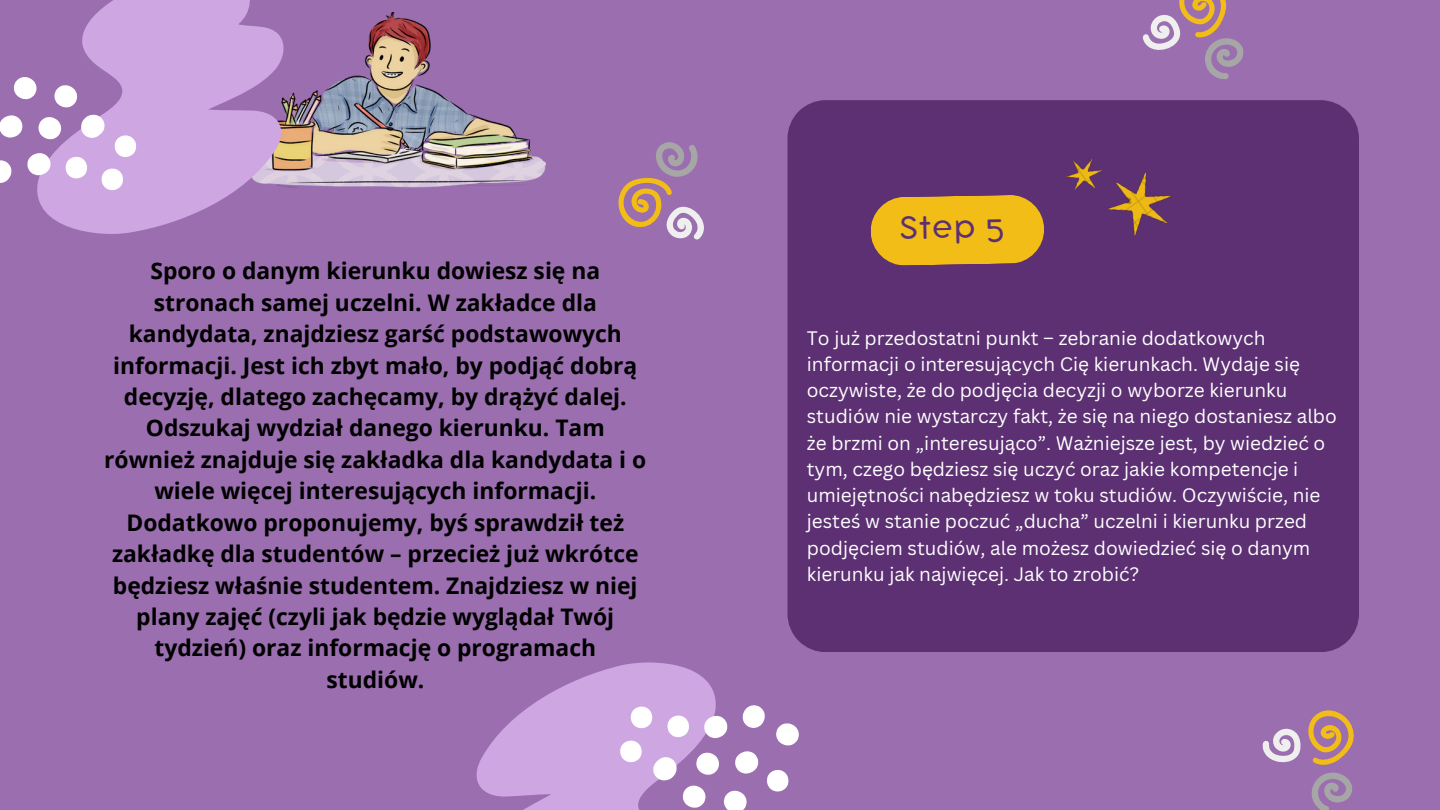
<style>
.page{position:relative;width:1440px;height:810px;background:#9a6eaf}
.page>*{position:absolute;margin:0;border:0;box-sizing:border-box;transform-origin:0 0}
.t1{font:300 36px "Bubbleboddy Neue";color:#5c3072}
.t2{font:700 22.8px/31.4px "Open Sans";color:#000;text-align:center}
.t3{font:19px/26.2px "Canva Sans";color:#fff}
</style>
<div class="page">
<div style="left:788px;top:100px;width:571px;height:552px;background:#5c3072"></div>
<svg style="left:870px;top:195px;width:174px;height:71px;background:#dfab21"></svg>
<img style="left:341px;top:13px;width:205px;height:174px">
<svg style="left:37px;top:0;width:304px;height:234px;fill:#cea6e1"></svg>
<svg style="left:0;top:73px;width:140px;height:121px"></svg>
<svg style="left:476px;top:662px;width:240px;height:148px;fill:#cea6e1"></svg>
<svg style="left:617px;top:702px;width:182px;height:108px"></svg>
<img style="left:1059px;top:155px;width:117px;height:87px">
<svg style="left:618px;top:142px;width:86px;height:98px"></svg>
<svg style="left:1262px;top:710px;width:92px;height:100px"></svg>
<svg style="left:1142px;top:0;width:102px;height:79px"></svg>
<p class="t2" style="left:104px;top:255px;width:544px">Sporo o danym kierunku dowiesz się na stronach samej uczelni. W zakładce dla kandydata, znajdziesz garść podstawowych informacji. Jest ich zbyt mało, by podjąć dobrą decyzję, dlatego zachęcamy, by drążyć dalej.<br>Odszukaj wydział danego kierunku. Tam również znajduje się zakładka dla kandydata i o wiele więcej interesujących informacji.<br>Dodatkowo proponujemy, byś sprawdził też zakładkę dla studentów – przecież już wkrótce będziesz właśnie studentem. Znajdziesz w niej plany zajęć (czyli jak będzie wyglądał Twój tydzień) oraz informację o programach studiów.</p>
<h1 class="t1" style="left:900px;top:216px;width:106px;rotate:-1deg">Step 5</h1>
<p class="t3" style="left:807px;top:324px;width:532px">To już przedostatni punkt – zebranie dodatkowych informacji o interesujących Cię kierunkach. Wydaje się oczywiste, że do podjęcia decyzji o wyborze kierunku studiów nie wystarczy fakt, że się na niego dostaniesz albo że brzmi on „interesująco”. Ważniejsze jest, by wiedzieć o tym, czego będziesz się uczyć oraz jakie kompetencje i umiejętności nabędziesz w toku studiów. Oczywiście, nie jesteś w stanie poczuć „ducha” uczelni i kierunku przed podjęciem studiów, ale możesz dowiedzieć się o danym kierunku jak najwięcej. Jak to zrobić?</p>
</div>
